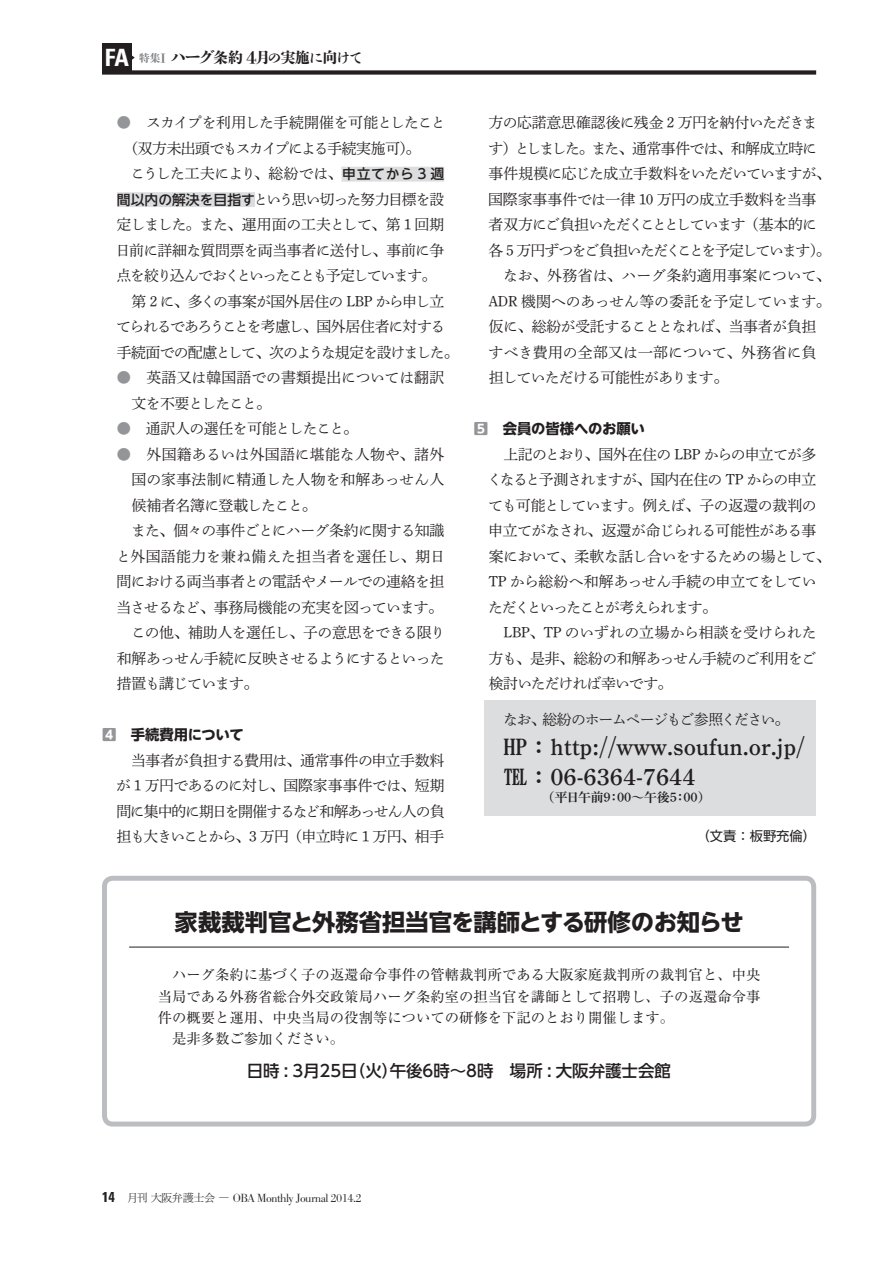
<style>
.page{position:relative;width:893px;height:1263px;background:#fff}
.page>*{position:absolute;margin:0;border:0;box-sizing:border-box;transform-origin:0 0}
.t1{font:700 condensed 23.85px "Univers";color:#fff}
.t2{font:23.4px/29.7px "Shuei Min Pr 6 N B 90 msp RKSJ H";color:#231f20}
.t3{font:23.4px "UD Shin Go NT Pr 6 N Bold 90 msp RKSJ H";letter-spacing:-.01em;color:#231f20}
.t4{font:16.5px "UD Shin Go NT Pr 6 N Medium 90 msp RKSJ H";color:#231f20}
.t5{font:14.85px/25.5px "Shuei Min Pr 6 N L 90 msp RKSJ H";letter-spacing:-.04em;color:#231f20;text-align:justify}
.t6{font:14.85px "Shuei Min Pr 6 N L 90 msp RKSJ H";letter-spacing:.005em;color:#231f20}
.t7{font:14.85px "Shuei Min Pr 6 N L 90 msp RKSJ H";letter-spacing:-.06em;color:#231f20}
.t8{font:14.85px "Shuei Min Pr 6 N L 90 msp RKSJ H";letter-spacing:-.075em;color:#231f20}
.t9{font:14.85px "Shuei Min Pr 6 N L 90 msp RKSJ H";letter-spacing:-.02em;color:#231f20}
.t10{font:14.85px "Shuei Min Pr 6 N L 90 msp RKSJ H";letter-spacing:-.08em;color:#231f20}
.t11{font:14.85px "Shuei Min Pr 6 N L 90 msp RKSJ H";color:#231f20}
.t12{font:14.85px "Shuei Min Pr 6 N L 90 msp RKSJ H";letter-spacing:-.105em;color:#231f20}
.t13{font:14.85px "Shuei Min Pr 6 N L 90 msp RKSJ H";letter-spacing:-.115em;color:#231f20}
.t14{font:14.85px "Shuei Min Pr 6 N L 90 msp RKSJ H";letter-spacing:-.085em;color:#231f20}
.t15{font:14.85px "Shuei Min Pr 6 N L 90 msp RKSJ H";letter-spacing:-.01em;color:#231f20}
.t16{font:14.85px "Shuei Min Pr 6 N L 90 msp RKSJ H";letter-spacing:.01em;color:#231f20}
.t17{font:14.85px "Shuei Shogo M Sen Hv 90 msp RKSJ H";color:#231f20}
.t18{font:14.85px "Shuei Min Pr 6 N L 90 msp RKSJ H";letter-spacing:-.065em;color:#231f20}
.t19{font:14.4px "Ryumin Pro Regular 90 msp RKSJ H";color:#231f20}
.t20{font:14.4px "UD Shin Go NT Pr 6 N Bold 90 msp RKSJ H";letter-spacing:-.01em;color:#231f20}
.t21{font:13.35px "UD Shin Go NT Pr 6 N Reg 90 msp RKSJ H";color:#231f20}
.t22{font:12.75px "Shuei Min Pr 6 N B 90 msp RKSJ H";color:#231f20}
.t23{font:11.7px "Ro Bodoni";letter-spacing:-.05em;color:#231f20}
.s1{font-size:10.65px;color:#808285}
.s2{font-size:12.75px;color:#808285}
.s3{font-size:16.65px}
.s4{font-size:17.1px}
.s5{font-size:14.1px}
.s6{font-size:14.4px}
.s7{color:#939598}
.s8{font-family:"UD Shin Go NT Pr 6 N Medium 90 msp RKSJ H";font-size:13.8px}
.s9{font-family:"Univers";font-weight:700;font-stretch:condensed;font-size:14.4px}
.s10{font-family:"Hira Min Pro N W2 90 msp RKSJ H";font-size:11.1px}
.s11{font-family:"Ro H Mincho Pr 5 N Book 90 msp RKSJ H";font-size:11.1px}
</style>
<div class="page">
<div style="left:485px;top:700px;width:331px;height:116px;background:#dcddde"></div>
<div style="left:102px;top:70px;width:714px;height:5px;background:#231f20"></div>
<div style="left:102px;top:43px;width:30px;height:30px;background:#231f20"></div>
<div style="left:341px;top:167px;width:103px;height:15px;background:#dcddde"></div>
<div style="left:117px;top:192px;width:138px;height:15px;background:#dcddde"></div>
<div style="left:102px;top:876px;width:714px;height:251px;border:5px solid #bbbdc0;border-radius:8px"></div>
<hr style="left:129px;top:947px;width:660px;height:1px;background:#231f20">
<h1 class="t1" style="left:105px;top:49px;width:25px">FA</h1>
<p class="t17" style="left:139px;top:52px;width:225px"><span class="s1">特集</span><span class="s2">Ⅰ</span><span class="s3">ハーグ</span>条約 <span class="s4">4</span>月<span class="s5">の</span>実施<span class="s6">に</span>向<span class="s6">けて</span></p>
<p class="t5" style="left:117px;top:112px;width:330px"><span class="s7">●</span>　スカイプを利用した手続開催を可能としたこと</p>
<p class="t7" style="left:123px;top:142px;width:298px">（双方未出頭でもスカイプによる手続実施可）。</p>
<p class="t9" style="left:130px;top:168px;width:315px">こうした工夫により、総紛では、<span class="s8">申立てから 3 週</span></p>
<p class="t10" style="left:117px;top:193px;width:329px"><span class="s8">間以内の解決を目指す</span>という思い切った努力目標を設</p>
<p class="t5" style="left:117px;top:214px;width:329px">定しました。また、運用面の工夫として、第 1 回期</p>
<p class="t5" style="left:116px;top:239px;width:330px">日前に詳細な質問票を両当事者に送付し、事前に争</p>
<p class="t13" style="left:117px;top:270px;width:321px">点を絞り込んでおくといったことも予定しています。</p>
<p class="t5" style="left:132px;top:290px;width:314px">第 2 に、多くの事案が国外居住の LBP から申し立</p>
<p class="t8" style="left:116px;top:321px;width:330px">てられるであろうことを考慮し、国外居住者に対する</p>
<p class="t8" style="left:117px;top:346px;width:343px">手続面での配慮として、次のような規定を設けました。</p>
<p class="t11" style="left:117px;top:372px;width:329px"><span class="s7">●</span>　英語又は韓国語での書類提出については翻訳</p>
<p class="t18" style="left:132px;top:397px;width:141px">文を不要としたこと。</p>
<p class="t5" style="left:117px;top:418px;width:243px"><span class="s7">●</span>　通訳人の選任を可能としたこと。</p>
<p class="t6" style="left:117px;top:448px;width:329px"><span class="s7">●</span>　外国籍あるいは外国語に堪能な人物や、諸外</p>
<p class="t11" style="left:131px;top:474px;width:314px">国の家事法制に精通した人物を和解あっせん人</p>
<p class="t5" style="left:132px;top:494px;width:186px">候補者名簿に登載したこと。</p>
<p class="t5" style="left:131px;top:520px;width:314px">また、個々の事件ごとにハーグ条約に関する知識</p>
<p class="t16" style="left:116px;top:550px;width:330px">と外国語能力を兼ね備えた担当者を選任し、期日</p>
<p class="t5" style="left:117px;top:571px;width:329px">間における両当事者との電話やメールでの連絡を担</p>
<p class="t5" style="left:117px;top:596px;width:328px">当させるなど、事務局機能の充実を図っています。</p>
<p class="t5" style="left:131px;top:622px;width:316px">この他、補助人を選任し、子の意思をできる限り</p>
<p class="t5" style="left:117px;top:647px;width:329px">和解あっせん手続に反映させるようにするといった</p>
<p class="t7" style="left:117px;top:678px;width:143px">措置も講じています。</p>
<p class="t20" style="left:102px;top:729px;width:143px"><span class="s7">4</span>　手続費用について</p>
<p class="t5" style="left:116px;top:749px;width:330px;text-indent:15px">当事者が負担する費用は、通常事件の申立手数料が 1 万円であるのに対し、国際家事事件では、短期間に集中的に期日を開催するなど和解あっせん人の負担も大きいことから、3 万円（申立時に 1 万円、相手</p>
<p class="t5" style="left:488px;top:112px;width:331px">方の応諾意思確認後に残金 2 万円を納付いただきま</p>
<p class="t5" style="left:488px;top:137px;width:330px">す）としました。また、通常事件では、和解成立時に</p>
<p class="t5" style="left:489px;top:163px;width:343px">事件規模に応じた成立手数料をいただいていますが、</p>
<p class="t9" style="left:488px;top:193px;width:329px">国際家事事件では一律 10 万円の成立手数料を当事</p>
<p class="t14" style="left:489px;top:219px;width:330px">者双方にご負担いただくこととしています（基本的に</p>
<p class="t12" style="left:489px;top:244px;width:343px">各 5 万円ずつをご負担いただくことを予定しています）。</p>
<p class="t6" style="left:503px;top:270px;width:329px">なお、外務省は、ハーグ条約適用事案について、</p>
<p class="t15" style="left:489px;top:295px;width:343px">ADR 機関へのあっせん等の委託を予定しています。</p>
<p class="t5" style="left:489px;top:316px;width:329px">仮に、総紛が受託することとなれば、当事者が負担</p>
<p class="t6" style="left:489px;top:346px;width:329px">すべき費用の全部又は一部について、外務省に負</p>
<p class="t7" style="left:489px;top:372px;width:241px">担していただける可能性があります。</p>
<p class="t20" style="left:474px;top:423px;width:172px"><span class="s7">5</span>　会員の皆様へのお願い</p>
<p class="t5" style="left:487px;top:443px;width:345px;text-align:left;text-indent:16px">上記のとおり、国外在住の LBP からの申立てが多くなると予測されますが、国内在住の TP からの申立ても可能としています。例えば、子の返還の裁判の申立てがなされ、返還が命じられる可能性がある事案において、柔軟な話し合いをするための場として、<br>TP から総紛へ和解あっせん手続の申立てをしていただくといったことが考えられます。</p>
<p class="t5" style="left:489px;top:622px;width:330px;text-indent:15px">LBP、TP のいずれの立場から相談を受けられた方も、是非、総紛の和解あっせん手続のご利用をご検討いただければ幸いです。</p>
<p class="t10" style="left:503px;top:714px;width:288px">なお、総紛のホームページもご参照ください。</p>
<h2 class="t2" style="left:504px;top:736px;width:303px">HP：http://www.soufun.or.jp/ ℡： 06-6364-7644</h2>
<p class="t22" style="left:542px;top:792px;width:170px">（平日午前9：00～午後5：00）</p>
<p class="t21" style="left:696px;top:831px;width:121px">（文責：板野充倫）</p>
<h2 class="t3" style="left:175px;top:914px;width:571px">家裁裁判官と外務省担当官を講師とする研修のお知らせ</h2>
<p class="t19" style="left:172px;top:969px;width:590px">ハーグ条約に基づく子の返還命令事件の管轄裁判所である大阪家庭裁判所の裁判官と、中央</p>
<p class="t19" style="left:158px;top:991px;width:604px">当局である外務省総合外交政策局ハーグ条約室の担当官を講師として招聘し、子の返還命令事</p>
<p class="t19" style="left:158px;top:1012px;width:518px">件の概要と運用、中央当局の役割等についての研修を下記のとおり開催します。</p>
<p class="t19" style="left:172px;top:1033px;width:174px">是非多数ご参加ください。</p>
<p class="t4" style="left:247px;top:1064px;width:425px">日時 : 3月25日（火）午後6時～8時　場所 : 大阪弁護士会館</p>
<p class="t23" style="left:102px;top:1194px;width:261px"><span class="s9">14</span> <span class="s10">月刊大阪弁護士会</span> <span class="s11">―</span> OBA Monthly Journal 2014.2</p>
</div>
